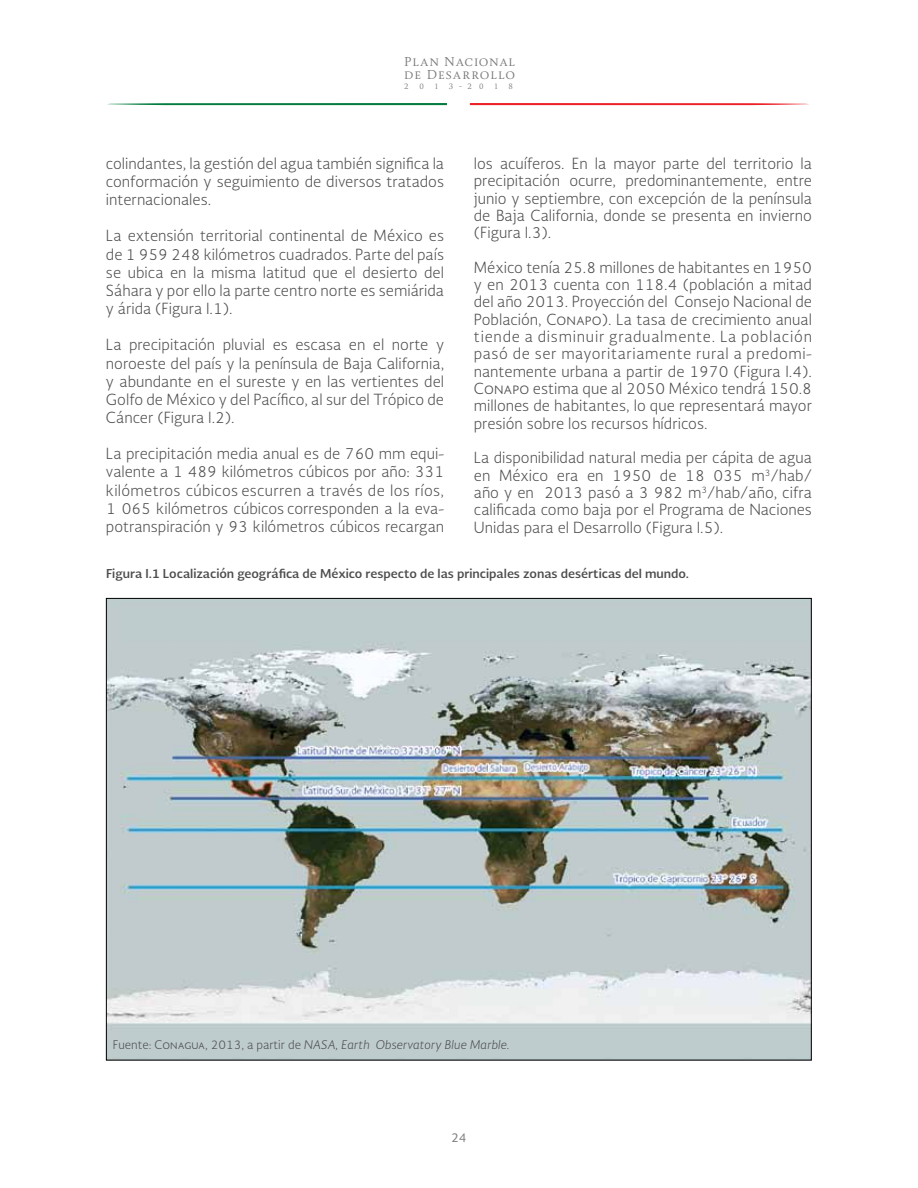
<style>
.page{position:relative;width:918px;height:1188px;background:#fff}
.page>*{position:absolute;margin:0;border:0;box-sizing:border-box;transform-origin:0 0}
.t1{font:300 15px/18.1px "Soberana Sans";color:#4d4d4f;text-align:justify}
.t2{font:700 12px "Soberana Sans";color:#4d4d4f}
.t3{font:12px/12.9px "Soberana Titular";letter-spacing:.07em;color:#77787b}
.t4{font:12px "Soberana Sans";color:#807f83}
.t5{font:italic 300 11.7px "Soberana Sans";color:#4d4d4f}
.t6{font:7.2px "Soberana Titular";color:#77787b}
.s1{font-style:normal}
</style>
<div class="page">
<svg style="left:107px;top:103px;width:340px;height:2px"></svg>
<svg style="left:470px;top:103px;width:339px;height:2px"></svg>
<img style="left:108px;top:600px;width:702px;height:458px">
<p class="t3" style="left:404px;top:55px;width:113px">Plan Nacional de Desarrollo</p>
<p class="t6" style="left:404px;top:82px;width:6px">2</p>
<p class="t6" style="left:419px;top:82px;width:6px">0</p>
<p class="t6" style="left:435px;top:82px;width:5px">1</p>
<p class="t6" style="left:449px;top:82px;width:36px">3 - 2 0</p>
<p class="t6" style="left:494px;top:82px;width:5px">1</p>
<p class="t6" style="left:509px;top:82px;width:6px">8</p>
<p class="t1" style="left:106px;top:154px;width:340px">colindantes, la gestión del agua también significa la conformación y seguimiento de diversos tratados internacionales.</p>
<p class="t1" style="left:106px;top:226px;width:340px">La extensión territorial continental de México es de 1 959 248 kilómetros cuadrados. Parte del país se ubica en la misma latitud que el desierto del Sáhara y por ello la parte centro norte es semiárida y árida (Figura I.1).</p>
<p class="t1" style="left:106px;top:335px;width:340px">La precipitación pluvial es escasa en el norte y noroeste del país y la península de Baja California, y abundante en el sureste y en las vertientes del Golfo de México y del Pacífico, al sur del Trópico de Cáncer (Figura I.2).</p>
<p class="t1" style="left:106px;top:444px;width:340px">La precipitación media anual es de 760 mm equi&shy;valente a 1 489 kilómetros cúbicos por año: 331 kilómetros cúbicos escurren a través de los ríos, 1 065 kilómetros cúbicos corresponden a la eva&shy;potranspiración y 93 kilómetros cúbicos recargan</p>
<p class="t1" style="left:474px;top:154px;width:340px;line-height:17.4px">los acuíferos. En la mayor parte del territorio la precipitación ocurre, predominantemente, entre junio y septiembre, con excepción de la península de Baja California, donde se presenta en invierno (Figura I.3).</p>
<p class="t1" style="left:474px;top:258px;width:340px;line-height:17.2px">México tenía 25.8 millones de habitantes en 1950 y en 2013 cuenta con 118.4 (población a mitad del año 2013. Proyección del Consejo Nacional de Población, Conapo). La tasa de crecimiento anual tiende a disminuir gradualmente. La población pasó de ser mayoritariamente rural a predomi&shy;nantemente urbana a partir de 1970 (Figura I.4).<br>Conapo estima que al 2050 México tendrá 150.8 millones de habitantes, lo que representará mayor presión sobre los recursos hídricos.</p>
<p class="t1" style="left:474px;top:449px;width:340px;line-height:17.4px">La disponibilidad natural media per cápita de agua en México era en 1950 de 18 035 m<sup>3</sup>/hab/ año y en 2013 pasó a 3 982 m<sup>3</sup>/hab/año, cifra calificada como baja por el Programa de Naciones Unidas para el Desarrollo (Figura I.5).</p>
<p class="t2" style="left:106px;top:565px;width:585px">Figura I.1 Localización geográfica de México respecto de las principales zonas desérticas del mundo.</p>
<p class="t5" style="left:113px;top:1038px;width:399px"><span class="s1">Fuente: Conagua, 2013, a partir de</span> NASA, Earth Observatory Blue Marble.</p>
<p class="t4" style="left:451px;top:1130px;width:17px">24</p>
</div>
